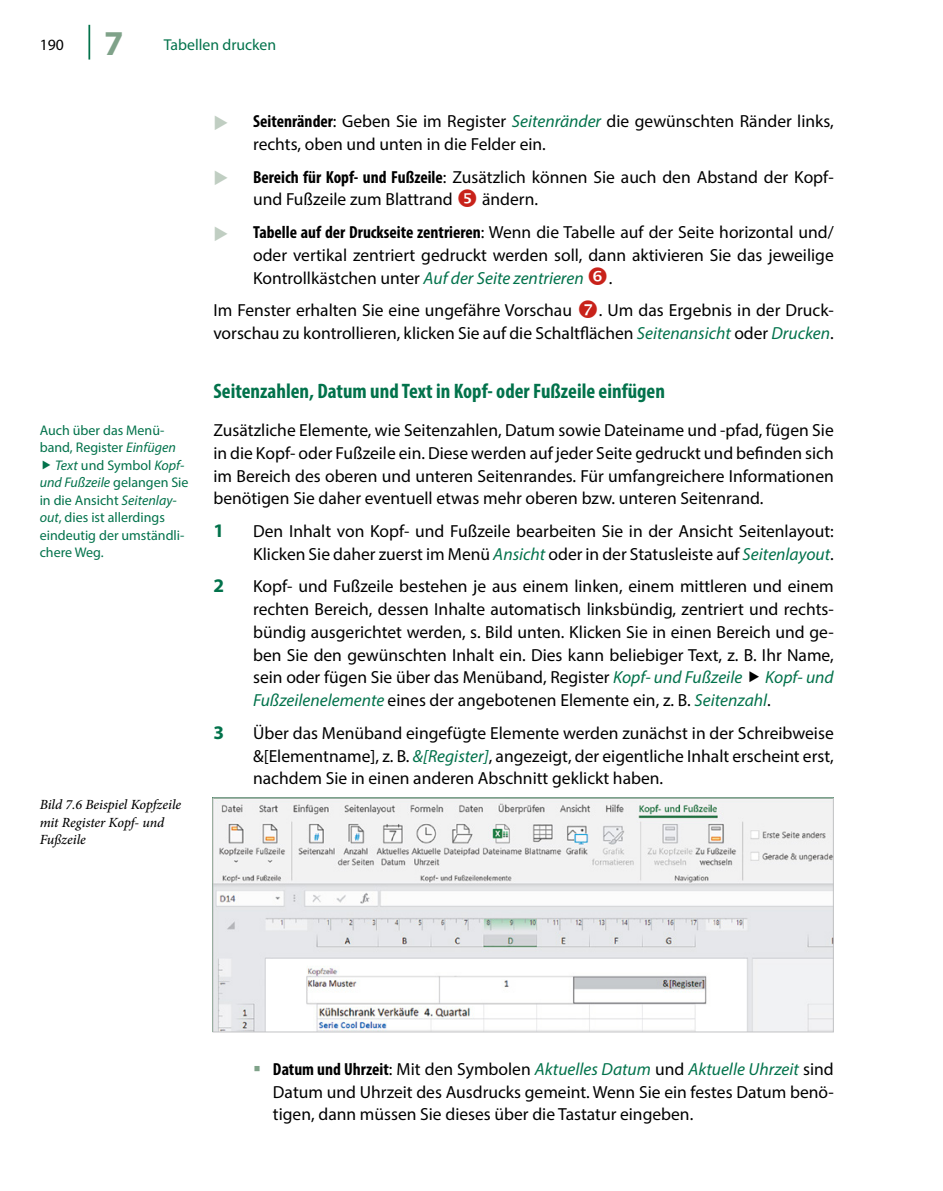
<style>
.page{position:relative;width:943px;height:1191px;background:#fff}
.page>*{position:absolute;margin:0;border:0;box-sizing:border-box;transform-origin:0 0}
.t1{font:700 35px "Myriad Pro";color:#7fa289}
.Ueberschrift_3{font:700 condensed 21px "Myriad Pro";color:#02724b}
.t2{font:700 19.25px "Myriad Pro";color:#02724b}
.Grundtext{font:17.5px/22.8px "Myriad Pro";color:#000;text-align:justify}
.t3{font:15.75px "Myriad Pro";color:#02724b}
.t4{font:15.75px "Myriad Pro";color:#000}
.Marginaltext{font:14px "Myriad Pro";color:#02724b}
.t5{font:italic 500 14px/17.5px "Minion Pro";letter-spacing:-.005em;color:#000}
.Marginaltext-2{font:italic 14px "Myriad Pro";color:#02724b}
.s1{font-style:italic}
.s2{font-style:normal}
.s3{font-weight:700;font-stretch:condensed}
.s4{font-style:italic;color:#02724b}
</style>
<div class="page">
<hr style="left:88px;top:25px;width:2px;height:35px;background:#02724b">
<img style="left:214px;top:799px;width:617px;height:231px">
<div style="left:212px;top:797px;width:621px;height:235px;border:1px solid #c1c2c4"></div>
<p class="t4" style="left:40px;top:35px;width:26px">190</p>
<h1 class="t1" style="left:104px;top:20px;width:21px">7</h1>
<p class="t3" style="left:164px;top:35px;width:114px">Tabellen drucken</p>
<p class="Marginaltext" style="left:40px;top:421px;width:126px">Auch über das Menü-</p>
<p class="Marginaltext" style="left:40px;top:439px;width:138px">band, Register <span class="s1">Einfügen</span></p>
<p class="Marginaltext-2" style="left:55px;top:456px;width:131px">Text <span class="s2">und Symbol</span> Kopf-</p>
<p class="Marginaltext-2" style="left:40px;top:474px;width:150px">und Fußzeile <span class="s2">gelangen Sie</span></p>
<p class="Marginaltext" style="left:40px;top:491px;width:139px">in die Ansicht <span class="s1">Seitenlay-</span></p>
<p class="Marginaltext" style="left:40px;top:509px;width:127px"><span class="s1">out</span>, dies ist allerdings</p>
<p class="Marginaltext" style="left:40px;top:526px;width:146px">eindeutig der umständli-</p>
<p class="Marginaltext" style="left:40px;top:544px;width:65px">chere Weg.</p>
<p class="t5" style="left:40px;top:796px;width:143px">Bild 7.6 Beispiel Kopfzeile mit Register Kopf- und<br>Fußzeile</p>
<p class="Grundtext" style="left:253px;top:110px;width:582px"><span class="s3">Seitenränder</span>: Geben Sie im Register <span class="s4">Seitenränder</span> die gewünschten Ränder links, rechts, oben und unten in die Felder ein.</p>
<p class="Grundtext" style="left:253px;top:165px;width:582px"><span class="s3">Bereich für Kopf- und Fußzeile</span>: Zusätzlich können Sie auch den Abstand der Kopf&shy;und Fußzeile zum Blattrand</p>
<p class="Grundtext" style="left:482px;top:188px;width:57px">ändern.</p>
<p class="Grundtext" style="left:253px;top:221px;width:582px"><span class="s3">Tabelle auf der Druckseite zentrieren</span>: Wenn die Tabelle auf der Seite horizontal und/ oder vertikal zentriert gedruckt werden soll, dann aktivieren Sie das jeweilige Kontrollkästchen unter <span class="s4">Auf der Seite zentrieren</span></p>
<p class="Grundtext" style="left:608px;top:266px;width:5px">.</p>
<p class="Grundtext" style="left:213px;top:299px;width:360px">Im Fenster erhalten Sie eine ungefähre Vorschau</p>
<p class="Grundtext" style="left:213px;top:299px;width:622px;text-align:right">. Um das Ergebnis in der Druck-<br>vorschau zu kontrollieren, klicken Sie auf die Schaltflächen <span class="s4">Seitenansicht</span> oder <span class="s4">Drucken</span>.</p>
<p class="Ueberschrift_3" style="left:213px;top:378px;width:453px">Seitenzahlen, Datum und Text in Kopf- oder Fußzeile einfügen</p>
<p class="Grundtext" style="left:213px;top:418px;width:622px">Zusätzliche Elemente, wie Seitenzahlen, Datum sowie Dateiname und -pfad, fügen Sie in die Kopf- oder Fußzeile ein. Diese werden auf jeder Seite gedruckt und befinden sich im Bereich des oberen und unteren Seitenrandes. Für umfangreichere Informationen benötigen Sie daher eventuell etwas mehr oberen bzw. unteren Seitenrand.</p>
<p class="t2" style="left:213px;top:518px;width:12px">1</p>
<p class="Grundtext" style="left:253px;top:519px;width:582px">Den Inhalt von Kopf- und Fußzeile bearbeiten Sie in der Ansicht Seitenlayout:<br>Klicken Sie daher zuerst im Menü <span class="s4">Ansicht</span> oder in der Statusleiste auf <span class="s4">Seitenlayout</span>.</p>
<p class="t2" style="left:213px;top:573px;width:12px">2</p>
<p class="Grundtext" style="left:253px;top:575px;width:582px">Kopf- und Fußzeile bestehen je aus einem linken, einem mittleren und einem rechten Bereich, dessen Inhalte automatisch linksbündig, zentriert und rechts&shy;bündig ausgerichtet werden, s. Bild unten. Klicken Sie in einen Bereich und ge&shy;ben Sie den gewünschten Inhalt ein. Dies kann beliebiger Text, z. B. Ihr Name, sein oder fügen Sie über das Menüband, Register <span class="s4">Kopf- und Fußzeile</span></p>
<p class="Grundtext" style="left:253px;top:666px;width:582px;text-indent:512px"><span class="s4">Kopf- und<br>Fußzeilenelemente</span> eines der angebotenen Elemente ein, z. B. <span class="s4">Seitenzahl</span>.</p>
<p class="t2" style="left:213px;top:720px;width:12px">3</p>
<p class="Grundtext" style="left:253px;top:721px;width:582px">Über das Menüband eingefügte Elemente werden zunächst in der Schreibweise &amp;[Elementname], z. B. <span class="s4">&amp;[Register]</span>, angezeigt, der eigentliche Inhalt erscheint erst, nachdem Sie in einen anderen Abschnitt geklickt haben.</p>
<p class="Grundtext" style="left:273px;top:1057px;width:562px"><span class="s3">Datum und Uhrzeit</span>: Mit den Symbolen <span class="s4">Aktuelles Datum</span> und <span class="s4">Aktuelle Uhrzeit</span> sind Datum und Uhrzeit des Ausdrucks gemeint. Wenn Sie ein festes Datum benö&shy;tigen, dann müssen Sie dieses über die Tastatur eingeben.</p>
</div>
